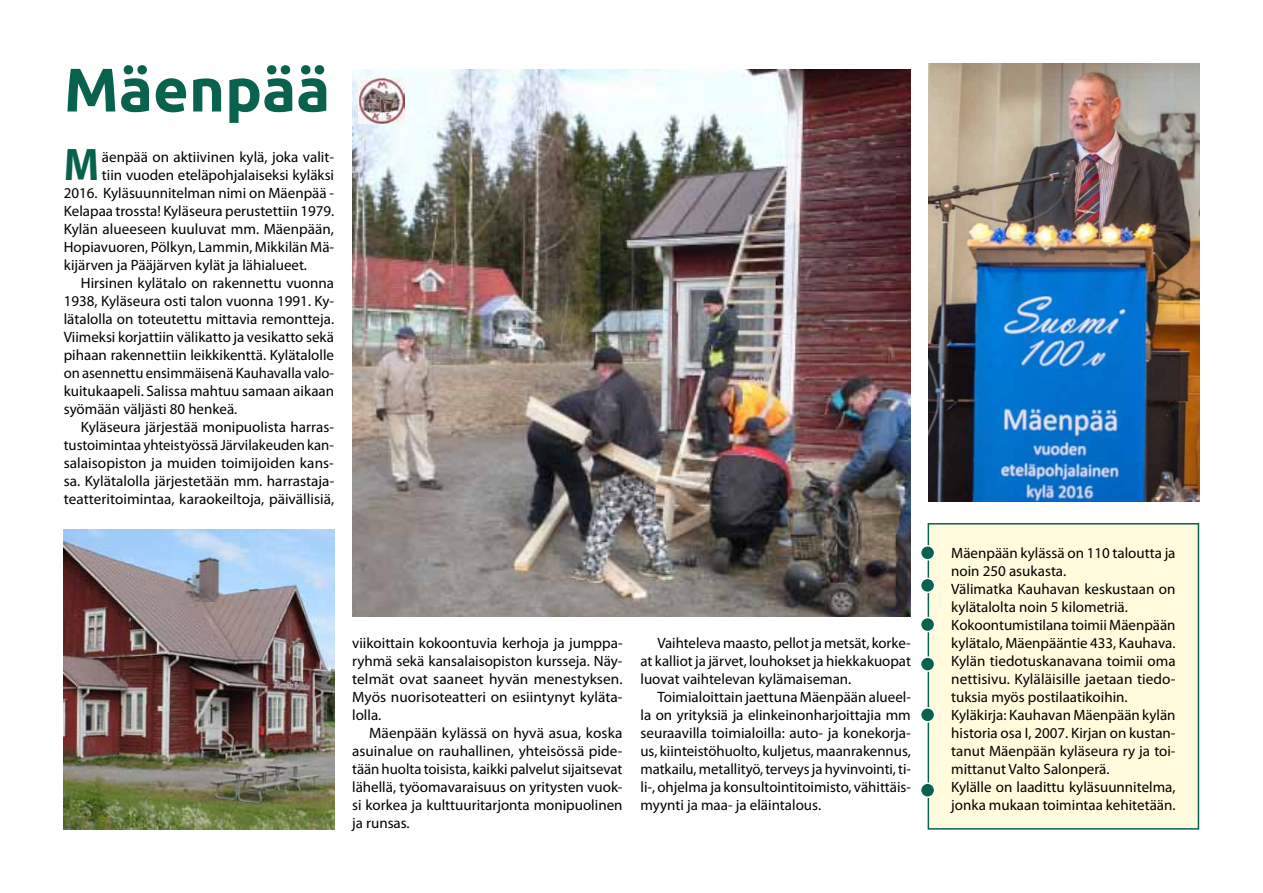
<style>
.page{position:relative;width:1263px;height:893px;background:#fff}
.page>*{position:absolute;margin:0;border:0;box-sizing:border-box;transform-origin:0 0}
.t1{font:700 61.5px "Ubuntu";color:#09624d}
.t2{font:700 45.9px "Myriad Pro";color:#09624d;scale:.91 1}
.t3{font:15px/18px "Myriad Pro";color:#000;text-align:justify}
</style>
<div class="page">
<div style="left:927px;top:523px;width:272px;height:307px;background:#fffbdc;border:2px solid #09624d"></div>
<div style="left:920px;top:708px;width:15px;height:14px;background:#09624d;border-radius:50%"></div>
<div style="left:920px;top:707px;width:15px;height:16px;border:2px solid #fff;border-radius:50%"></div>
<div style="left:920px;top:657px;width:15px;height:14px;background:#09624d;border-radius:50%"></div>
<div style="left:920px;top:656px;width:15px;height:16px;border:2px solid #fff;border-radius:50%"></div>
<div style="left:920px;top:617px;width:15px;height:15px;background:#09624d;border-radius:50%"></div>
<div style="left:920px;top:617px;width:15px;height:15px;border:2px solid #fff;border-radius:50%"></div>
<div style="left:920px;top:578px;width:15px;height:14px;background:#09624d;border-radius:50%"></div>
<div style="left:920px;top:578px;width:15px;height:15px;border:2px solid #fff;border-radius:50%"></div>
<div style="left:920px;top:546px;width:15px;height:14px;background:#09624d;border-radius:50%"></div>
<div style="left:920px;top:545px;width:15px;height:16px;border:2px solid #fff;border-radius:50%"></div>
<div style="left:920px;top:783px;width:15px;height:14px;background:#09624d;border-radius:50%"></div>
<div style="left:920px;top:782px;width:15px;height:16px;border:2px solid #fff;border-radius:50%"></div>
<img style="left:64px;top:529px;width:270px;height:300px">
<img style="left:929px;top:64px;width:270px;height:438px">
<img style="left:352px;top:69px;width:559px;height:548px">
<img style="left:358px;top:77px;width:47px;height:46px">
<h1 class="t1" style="left:64px;top:52px;width:268px">Mäenpää</h1>
<h2 class="t2" style="left:64px;top:135px;width:40px">M</h2>
<p class="t3" style="left:102px;top:148px;width:234px">äenpää on aktiivinen kylä, joka valit-</p>
<p class="t3" style="left:102px;top:166px;width:234px">tiin vuoden eteläpohjalaiseksi kyläksi</p>
<p class="t3" style="left:64px;top:184px;width:272px">2016. Kyläsuunnitelman nimi on Mäenpää -</p>
<p class="t3" style="left:64px;top:202px;width:272px">Kelapaa trossta! Kyläseura perustettiin 1979.</p>
<p class="t3" style="left:64px;top:220px;width:272px">Kylän alueeseen kuuluvat mm. Mäenpään,</p>
<p class="t3" style="left:64px;top:238px;width:272px">Hopiavuoren, Pölkyn, Lammin, Mikkilän Mä-</p>
<p class="t3" style="left:64px;top:256px;width:245px">kijärven ja Pääjärven kylät ja lähialueet.</p>
<p class="t3" style="left:81px;top:274px;width:255px">Hirsinen kylätalo on rakennettu vuonna</p>
<p class="t3" style="left:64px;top:292px;width:272px">1938, Kyläseura osti talon vuonna 1991. Ky-</p>
<p class="t3" style="left:64px;top:310px;width:272px">lätalolla on toteutettu mittavia remontteja.</p>
<p class="t3" style="left:64px;top:328px;width:272px">Viimeksi korjattiin välikatto ja vesikatto sekä</p>
<p class="t3" style="left:64px;top:346px;width:272px">pihaan rakennettiin leikkikenttä. Kylätalolle</p>
<p class="t3" style="left:64px;top:364px;width:272px">on asennettu ensimmäisenä Kauhavalla valo-</p>
<p class="t3" style="left:64px;top:382px;width:272px">kuitukaapeli. Salissa mahtuu samaan aikaan</p>
<p class="t3" style="left:64px;top:400px;width:175px">syömään väljästi 80 henkeä.</p>
<p class="t3" style="left:81px;top:418px;width:255px">Kyläseura järjestää monipuolista harras-</p>
<p class="t3" style="left:64px;top:436px;width:272px">tustoimintaa yhteistyössä Järvilakeuden kan-</p>
<p class="t3" style="left:64px;top:454px;width:272px">salaisopiston ja muiden toimijoiden kans-</p>
<p class="t3" style="left:64px;top:472px;width:272px">sa. Kylätalolla järjestetään mm. harrastaja-</p>
<p class="t3" style="left:64px;top:490px;width:272px">teatteritoimintaa, karaokeiltoja, päivällisiä,</p>
<p class="t3" style="left:352px;top:634px;width:272px">viikoittain kokoontuvia kerhoja ja jumppa&shy;ryhmä sekä kansalaisopiston kursseja. Näy&shy;telmät ovat saaneet hyvän menestyksen.<br>Myös nuorisoteatteri on esiintynyt kyläta&shy;lolla.</p>
<p class="t3" style="left:352px;top:724px;width:272px;text-indent:17px">Mäenpään kylässä on hyvä asua, koska asuinalue on rauhallinen, yhteisössä pide&shy;tään huolta toisista, kaikki palvelut sijaitsevat lähellä, työomavaraisuus on yritysten vuok&shy;si korkea ja kulttuuritarjonta monipuolinen ja runsas.</p>
<p class="t3" style="left:640px;top:634px;width:272px;text-indent:17px">Vaihteleva maasto, pellot ja metsät, korke&shy;at kalliot ja järvet, louhokset ja hiekkakuopat luovat vaihtelevan kylämaiseman.</p>
<p class="t3" style="left:640px;top:688px;width:272px;text-indent:17px">Toimialoittain jaettuna Mäenpään alueel&shy;la on yrityksiä ja elinkeinonharjoittajia mm seuraavilla toimialoilla: auto- ja konekorja&shy;us, kiinteistöhuolto, kuljetus, maanrakennus, matkailu, metallityö, terveys ja hyvinvointi, ti&shy;li-, ohjelma ja konsultointitoimisto, vähittäis&shy;myynti ja maa- ja eläintalous.</p>
<p class="t3" style="left:951px;top:544px;width:226px;text-align:left">Mäenpään kylässä on 110 taloutta ja noin 250 asukasta.<br>Välimatka Kauhavan keskustaan on kylätalolta noin 5 kilometriä.<br>Kokoontumistilana toimii Mäenpään kylätalo, Mäenpääntie 433, Kauhava.<br>Kylän tiedotuskanavana toimii oma nettisivu. Kyläläisille jaetaan tiedo&shy;tuksia myös postilaatikoihin.<br>Kyläkirja: Kauhavan Mäenpään kylän historia osa I, 2007. Kirjan on kustan&shy;tanut Mäenpään kyläseura ry ja toi&shy;mittanut Valto Salonperä.<br>Kylälle on laadittu kyläsuunnitelma, jonka mukaan toimintaa kehitetään.</p>
</div>
